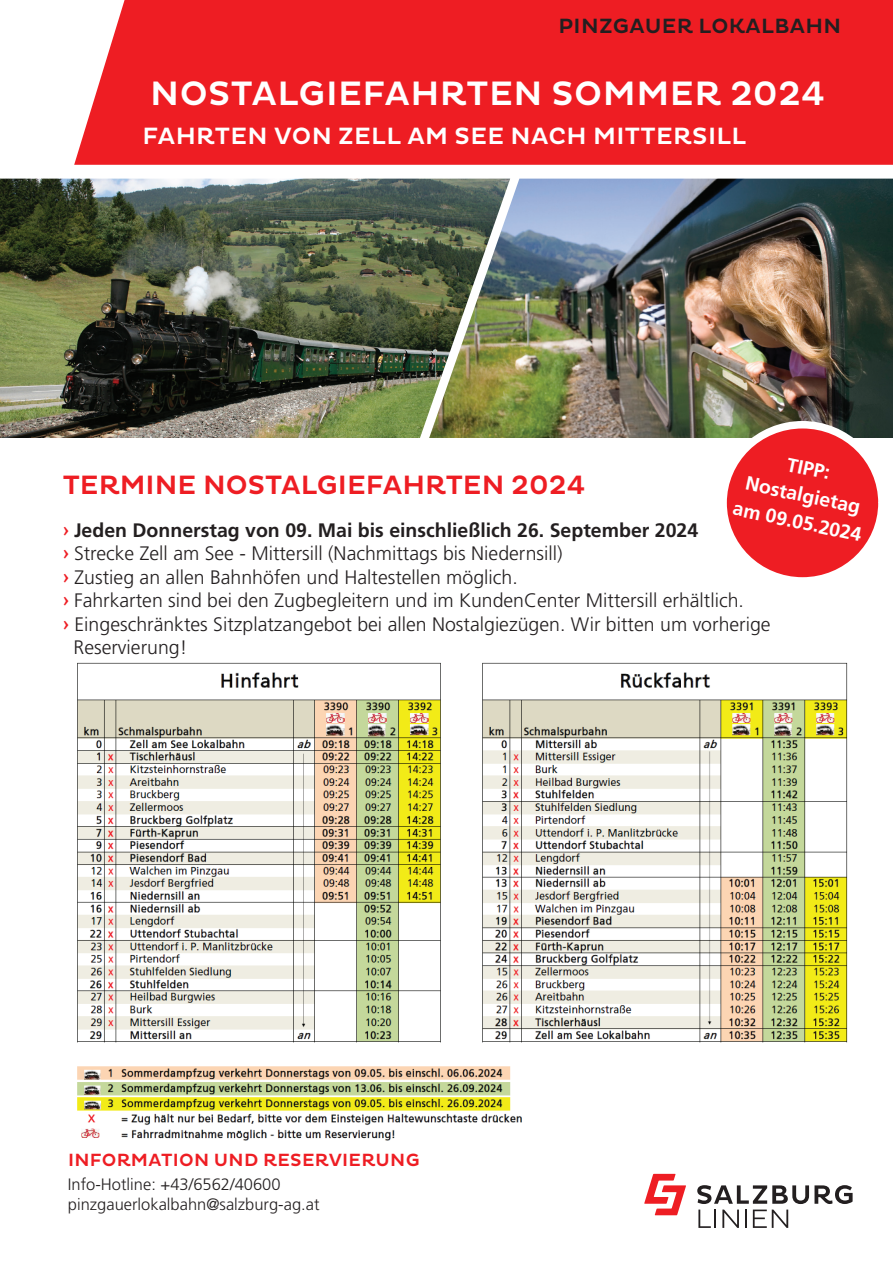
<style>
.page{position:relative;width:893px;height:1263px;background:#fff}
.page>*{position:absolute;margin:0;border:0;box-sizing:border-box;transform-origin:0 0}
.t1{font:500 34.5px "Pluto";letter-spacing:.015em;color:#fff}
.t2{font:500 27px "Pluto";color:#ee1d23}
.t3{font:500 24px "Pluto";letter-spacing:.015em;color:#fff}
.t4{font:500 21px "Pluto";letter-spacing:.015em;color:#231f20}
.t5{font:300 19.5px "Frutiger LT Std";color:#231f20}
.t6{font:700 19.5px "Frutiger LT Std";color:#231f20}
.t7{font:700 19.5px/27px "Frutiger LT Std";color:#fff;text-align:center}
.t8{font:500 18px "Pluto";letter-spacing:.015em;color:#ee1d23}
.t9{font:300 16.5px/19.8px "Frutiger LT Std";color:#231f20}
.s1{font-family:"Pluto";font-weight:500;color:#ee1d23}
</style>
<div class="page">
<svg style="left:644px;top:1174px;width:42px;height:41px"></svg>
<svg style="left:697px;top:1185px;width:156px;height:43px"></svg>
<div style="left:74px;top:0;width:819px;height:165px;background:#ee1d23"></div>
<img style="left:0;top:179px;width:429px;height:259px">
<img style="left:429px;top:179px;width:464px;height:259px">
<img style="left:77px;top:662px;width:771px;height:479px">
<div style="left:719px;top:421px;width:167px;height:164px;background:#ee1d23;border:8px solid #fff;border-radius:50%"></div>
<p class="t4" style="left:558px;top:14px;width:284px">PINZGAUER LOKALBAHN</p>
<h1 class="t1" style="left:150px;top:74px;width:677px">NOSTALGIEFAHRTEN SOMMER 2024</h1>
<p class="t3" style="left:143px;top:122px;width:605px">FAHRTEN VON ZELL AM SEE NACH MITTERSILL</p>
<p class="t7" style="left:747px;top:442px;width:133px;rotate:12deg">TIPP:<br>Nostalgietag am 09.05.2024</p>
<h2 class="t2" style="left:63px;top:469px;width:525px">TERMINE NOSTALGIEFAHRTEN 2024</h2>
<p class="t6" style="left:63px;top:519px;width:637px"><span class="s1">›</span> Jeden Donnerstag von 09. Mai bis einschließlich 26. September 2024</p>
<p class="t5" style="left:63px;top:543px;width:501px"><span class="s1">›</span> Strecke Zell am See - Mittersill (Nachmittags bis Niedernsill)</p>
<p class="t5" style="left:63px;top:566px;width:457px"><span class="s1">›</span> Zustieg an allen Bahnhöfen und Haltestellen möglich.</p>
<p class="t5" style="left:63px;top:589px;width:683px"><span class="s1">›</span> Fahrkarten sind bei den Zugbegleitern und im KundenCenter Mittersill erhältlich.</p>
<p class="t5" style="left:63px;top:613px;width:709px"><span class="s1">›</span> Eingeschränktes Sitzplatzangebot bei allen Nostalgiezügen. Wir bitten um vorherige</p>
<p class="t5" style="left:74px;top:636px;width:115px">Reservierung!</p>
<p class="t8" style="left:68px;top:1149px;width:353px">INFORMATION UND RESERVIERUNG</p>
<p class="t9" style="left:68px;top:1174px;width:253px">Info-Hotline: +43/6562/40600 pinzgauerlokalbahn@salzburg-ag.at</p>
</div>
